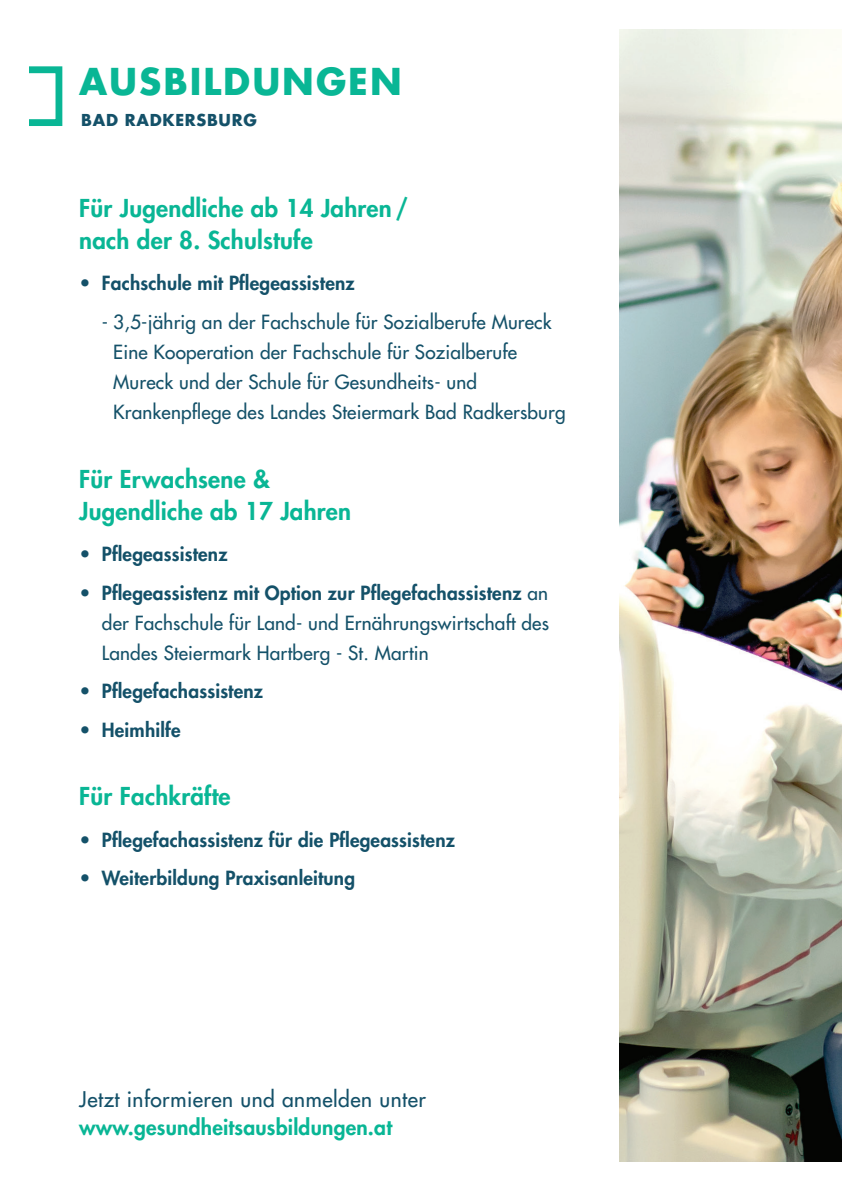
<style>
.page{position:relative;width:842px;height:1191px;background:#fff}
.page>*{position:absolute;margin:0;border:0;box-sizing:border-box;transform-origin:0 0}
.t1{font:700 36px "Futura LT";letter-spacing:.055em;color:#09b695}
.t2{font:800 24px/32px "Futura LT";letter-spacing:.01em;color:#09b695}
.t3{font:21px "Futura LT";letter-spacing:.025em;color:#145169}
.t4{font:800 21px "Futura LT";letter-spacing:.01em;color:#09b695}
.t5{font:19px/30px "Futura LT";letter-spacing:.01em;color:#145169}
.t6{font:800 19px "Futura LT";letter-spacing:.01em;color:#145169}
.t7{font:700 16px "Futura LT";letter-spacing:.045em;color:#145169}
.s1{font-weight:300}
.s2{font-weight:800}
</style>
<div class="page">
<img style="left:619px;top:29px;width:223px;height:1133px">
<div style="left:17px;top:66px;width:45px;height:60px;border:7px solid #09b695"></div>
<div style="left:0;top:0;width:28px;height:1191px;background:#fff"></div>
<h1 class="t1" style="left:79px;top:58px;width:324px">AUSBILDUNGEN</h1>
<p class="t7" style="left:81px;top:109px;width:177px">BAD RADKERSBURG</p>
<p class="t2" style="left:79px;top:192px;width:331px">Für Jugendliche ab 14 Jahren / nach der 8. Schulstufe</p>
<p class="t6" style="left:79px;top:270px;width:277px"><span class="s1">•</span> Fachschule mit Pflegeassistenz</p>
<p class="t5" style="left:113px;top:306px;width:454px;text-indent:-11px">- 3,5-jährig an der Fachschule für Sozialberufe Mureck Eine Kooperation der Fachschule für Sozialberufe Mureck und der Schule für Gesundheits- und Krankenpflege des Landes Steiermark Bad Radkersburg</p>
<p class="t2" style="left:79px;top:462px;width:273px">Für Erwachsene &amp;<br>Jugendliche ab 17 Jahren</p>
<p class="t6" style="left:79px;top:541px;width:150px"><span class="s1">•</span> Pflegeassistenz</p>
<p class="t5" style="left:102px;top:577px;width:449px;text-align:justify;text-indent:-23px"><span class="s1">•</span> <span class="s2">Pflegeassistenz mit Option zur Pflegefachassistenz</span> an der Fachschule für Land- und Ernährungswirtschaft des Landes Steiermark Hartberg - St. Martin</p>
<p class="t6" style="left:79px;top:678px;width:185px"><span class="s1">•</span> Pflegefachassistenz</p>
<p class="t6" style="left:79px;top:717px;width:103px"><span class="s1">•</span> Heimhilfe</p>
<p class="t2" style="left:79px;top:780px;width:153px">Für Fachkräfte</p>
<p class="t6" style="left:79px;top:827px;width:377px"><span class="s1">•</span> Pflegefachassistenz für die Pflegeassistenz</p>
<p class="t6" style="left:79px;top:865px;width:277px"><span class="s1">•</span> Weiterbildung Praxisanleitung</p>
<p class="t3" style="left:79px;top:1085px;width:348px">Jetzt informieren und anmelden unter</p>
<p class="t4" style="left:79px;top:1113px;width:314px">www.gesundheitsausbildungen.at</p>
</div>
